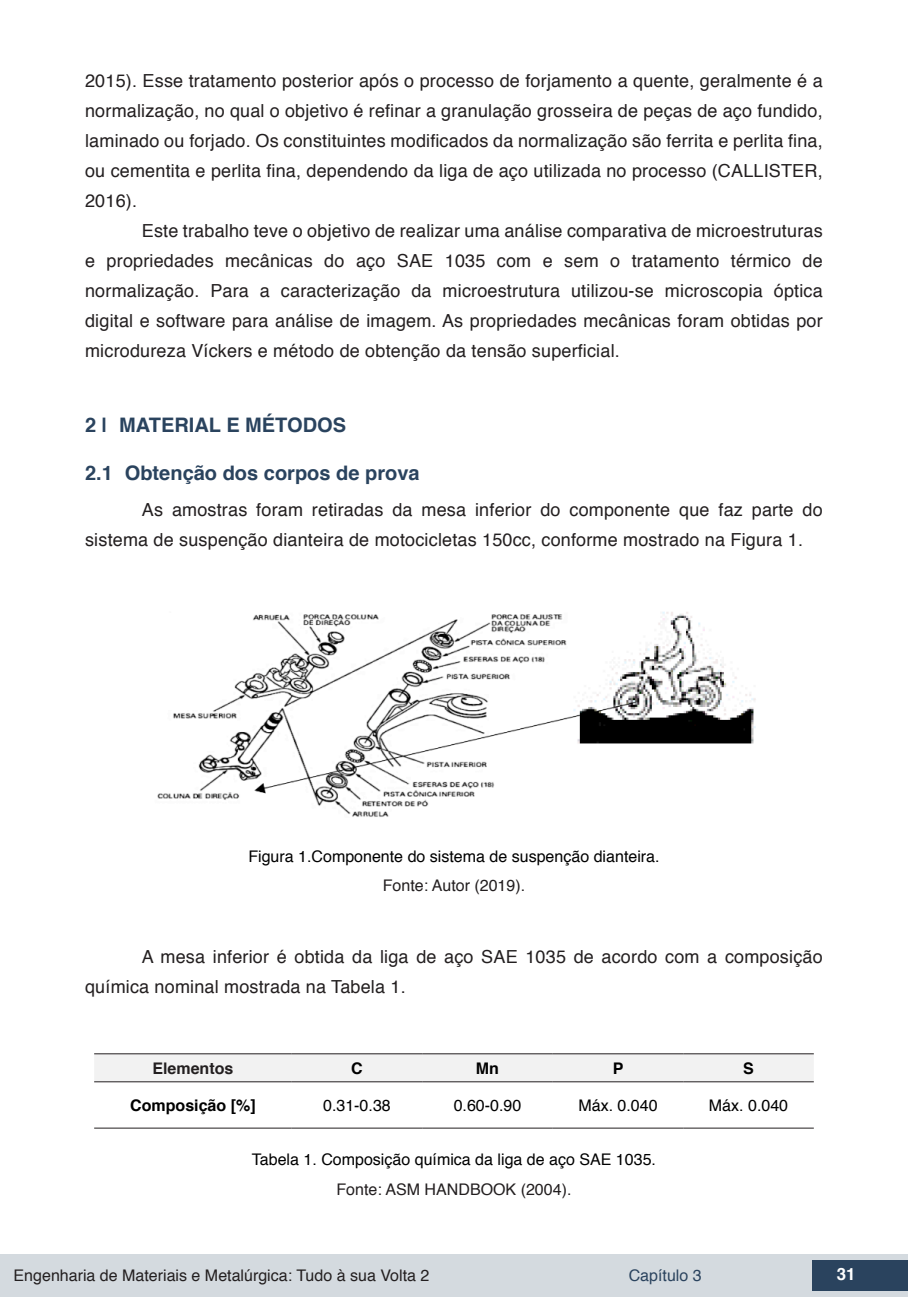
<style>
.page{position:relative;width:908px;height:1304px;background:#fff}
.page>*{position:absolute;margin:0;border:0;box-sizing:border-box;transform-origin:0 0}
.t1{font:700 20px "Helvetica";color:#2a435e}
.txt{font:18px/30px "Helvetica";letter-spacing:.01em;color:#231f20;text-align:justify}
.t2{font:700 16.8px "Helvetica";color:#fff}
.info_tab_graf_imag{font:16px "Helvetica";color:#000}
.fonte_tab_gra_imag{font:16px "Helvetica";color:#231f20}
.tab_txt_centro{font:16px "Helvetica";color:#000}
.tab_txt_centro-2{font:700 16px "Helvetica";color:#000}
.t3{font:16px "Helvetica";color:#2a435e}
.tab_txt_centro-3{font:700 16px "Helvetica";color:#231f20}
</style>
<div class="page">
<div style="left:0;top:1254px;width:906px;height:43px;background:#d4dadf"></div>
<div style="left:812px;top:1261px;width:95px;height:30px;background:#2a435e"></div>
<img style="left:157px;top:612px;width:599px;height:205px">
<div style="left:94px;top:1054px;width:719px;height:27px;background:#f2f2f2"></div>
<hr style="left:94px;top:1053px;width:197px;height:1px;background:#231f20">
<hr style="left:291px;top:1053px;width:131px;height:1px;background:#231f20">
<hr style="left:422px;top:1053px;width:130px;height:1px;background:#231f20">
<hr style="left:552px;top:1053px;width:131px;height:1px;background:#231f20">
<hr style="left:683px;top:1053px;width:130px;height:1px;background:#231f20">
<hr style="left:94px;top:1081px;width:197px;height:1px;background:#231f20">
<hr style="left:291px;top:1081px;width:131px;height:1px;background:#231f20">
<hr style="left:422px;top:1081px;width:130px;height:1px;background:#231f20">
<hr style="left:552px;top:1081px;width:131px;height:1px;background:#231f20">
<hr style="left:683px;top:1081px;width:130px;height:1px;background:#231f20">
<hr style="left:94px;top:1128px;width:197px;height:1px;background:#231f20">
<hr style="left:291px;top:1128px;width:131px;height:1px;background:#231f20">
<hr style="left:422px;top:1128px;width:130px;height:1px;background:#231f20">
<hr style="left:552px;top:1128px;width:131px;height:1px;background:#231f20">
<hr style="left:683px;top:1128px;width:130px;height:1px;background:#231f20">
<p class="txt" style="left:85px;top:66px;width:738px">2015). Esse tratamento posterior após o processo de forjamento a quente, geralmente é a normalização, no qual o objetivo é refinar a granulação grosseira de peças de aço fundido, laminado ou forjado. Os constituintes modificados da normalização são ferrita e perlita fina, ou cementita e perlita fina, dependendo da liga de aço utilizada no processo (CALLISTER, 2016).</p>
<p class="txt" style="left:85px;top:216px;width:738px;text-indent:57px">Este trabalho teve o objetivo de realizar uma análise comparativa de microestruturas e propriedades mecânicas do aço SAE 1035 com e sem o tratamento térmico de normalização. Para a caracterização da microestrutura utilizou-se microscopia óptica digital e software para análise de imagem. As propriedades mecânicas foram obtidas por microdureza Víckers e método de obtenção da tensão superficial.</p>
<p class="t1" style="left:85px;top:409px;width:262px">2 | MATERIAL E MÉTODOS</p>
<p class="t1" style="left:85px;top:457px;width:336px">2.1 Obtenção dos corpos de prova</p>
<p class="txt" style="left:85px;top:495px;width:738px;text-indent:57px">As amostras foram retiradas da mesa inferior do componente que faz parte do sistema de suspenção dianteira de motocicletas 150cc, conforme mostrado na Figura 1.</p>
<p class="info_tab_graf_imag" style="left:248px;top:844px;width:412px">Figura 1.Componente do sistema de suspenção dianteira.</p>
<p class="fonte_tab_gra_imag" style="left:382px;top:873px;width:144px">Fonte: Autor (2019).</p>
<p class="txt" style="left:85px;top:942px;width:738px;text-indent:57px">A mesa inferior é obtida da liga de aço SAE 1035 de acordo com a composição química nominal mostrada na Tabela 1.</p>
<p class="tab_txt_centro-3" style="left:152px;top:1055px;width:82px">Elementos</p>
<p class="tab_txt_centro-2" style="left:351px;top:1055px;width:13px">C</p>
<p class="tab_txt_centro-2" style="left:475px;top:1055px;width:25px">Mn</p>
<p class="tab_txt_centro-2" style="left:612px;top:1055px;width:12px">P</p>
<p class="tab_txt_centro-2" style="left:742px;top:1055px;width:12px">S</p>
<p class="tab_txt_centro-2" style="left:130px;top:1092px;width:127px">Composição [%]</p>
<p class="tab_txt_centro" style="left:323px;top:1093px;width:69px">0.31-0.38</p>
<p class="tab_txt_centro" style="left:453px;top:1093px;width:69px">0.60-0.90</p>
<p class="tab_txt_centro" style="left:578px;top:1093px;width:81px">Máx. 0.040</p>
<p class="tab_txt_centro" style="left:708px;top:1093px;width:81px">Máx. 0.040</p>
<p class="info_tab_graf_imag" style="left:252px;top:1147px;width:405px">Tabela 1. Composição química da liga de aço SAE 1035.</p>
<p class="fonte_tab_gra_imag" style="left:336px;top:1177px;width:236px">Fonte: ASM HANDBOOK (2004).</p>
<p class="fonte_tab_gra_imag" style="left:14px;top:1263px;width:417px">Engenharia de Materiais e Metalúrgica: Tudo à sua Volta 2</p>
<p class="t3" style="left:628px;top:1263px;width:74px">Capítulo 3</p>
<p class="t2" style="left:836px;top:1261px;width:20px">31</p>
</div>
